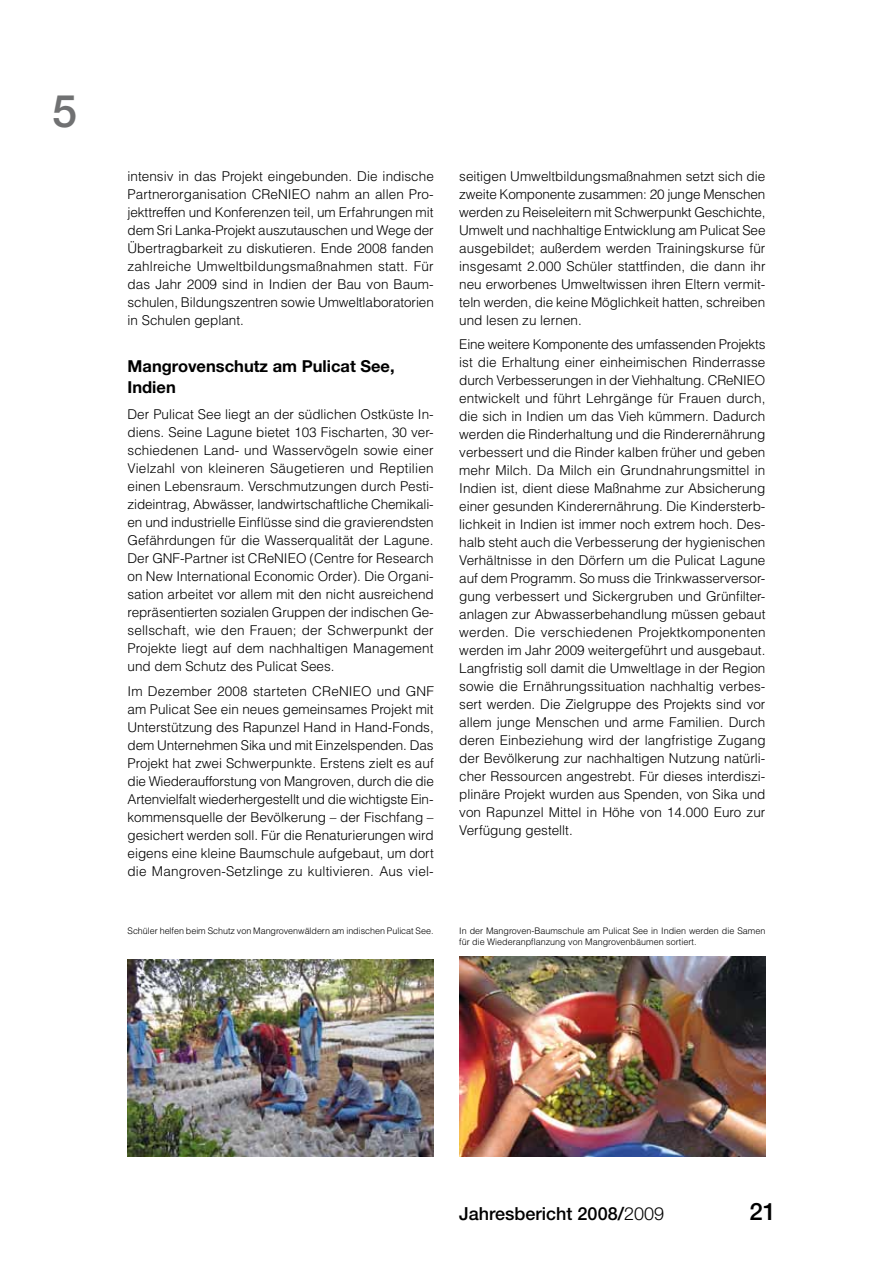
<style>
.page{position:relative;width:893px;height:1263px;background:#fff}
.page>*{position:absolute;margin:0;border:0;box-sizing:border-box;transform-origin:0 0}
.t1{font:500 45px "Helvetica Neue";color:#707172}
.t2{font:500 24px "Helvetica Neue";color:#000}
.t3{font:500 18px "Helvetica Neue";color:#000}
.t4{font:700 16.5px/21px "Helvetica Neue";color:#000}
.t5{font:300 13.5px/18px "Helvetica";color:#000;text-align:justify}
.t6{font:300 9px/10.8px "Helvetica";color:#000}
.s1{font-weight:300}
</style>
<div class="page">
<img style="left:128px;top:959px;width:306px;height:198px">
<img style="left:459px;top:957px;width:306px;height:200px">
<h1 class="t1" style="left:52px;top:84px;width:27px">5</h1>
<p class="t5" style="left:128px;top:167px;width:308px">intensiv in das Projekt eingebunden. Die indische Partnerorganisation CReNIEO nahm an allen Pro&shy;jekttreffen und Konferenzen teil, um Erfahrungen mit dem Sri Lanka-Projekt auszutauschen und Wege der Übertragbarkeit zu diskutieren. Ende 2008 fanden zahlreiche Umweltbildungsmaßnahmen statt. Für das Jahr 2009 sind in Indien der Bau von Baum&shy;schulen, Bildungszentren sowie Umweltlaboratorien in Schulen geplant.</p>
<p class="t4" style="left:128px;top:355px;width:269px">Mangrovenschutz am Pulicat See,<br>Indien</p>
<p class="t5" style="left:128px;top:405px;width:308px">Der Pulicat See liegt an der südlichen Ostküste In&shy;diens. Seine Lagune bietet 103 Fischarten, 30 ver&shy;schiedenen Land- und Wasservögeln sowie einer Vielzahl von kleineren Säugetieren und Reptilien einen Lebensraum. Verschmutzungen durch Pesti&shy;zideintrag, Abwässer, landwirtschaftliche Chemikali&shy;en und industrielle Einflüsse sind die gravierendsten Gefährdungen für die Wasserqualität der Lagune.<br>Der GNF-Partner ist CReNIEO (Centre for Research on New International Economic Order). Die Organi&shy;sation arbeitet vor allem mit den nicht ausreichend repräsentierten sozialen Gruppen der indischen Ge&shy;sellschaft, wie den Frauen; der Schwerpunkt der Projekte liegt auf dem nachhaltigen Management und dem Schutz des Pulicat Sees.</p>
<p class="t5" style="left:128px;top:682px;width:308px">Im Dezember 2008 starteten CReNIEO und GNF am Pulicat See ein neues gemeinsames Projekt mit Unterstützung des Rapunzel Hand in Hand-Fonds, dem Unternehmen Sika und mit Einzelspenden. Das Projekt hat zwei Schwerpunkte. Erstens zielt es auf die Wiederaufforstung von Mangroven, durch die die Artenvielfalt wiederhergestellt und die wichtigste Ein&shy;kommensquelle der Bevölkerung – der Fischfang – gesichert werden soll. Für die Renaturierungen wird eigens eine kleine Baumschule aufgebaut, um dort die Mangroven-Setzlinge zu kultivieren. Aus viel-</p>
<p class="t5" style="left:459px;top:166px;width:308px">seitigen Umweltbildungsmaßnahmen setzt sich die zweite Komponente zusammen: 20 junge Menschen werden zu Reiseleitern mit Schwerpunkt Geschichte, Umwelt und nachhaltige Entwicklung am Pulicat See ausgebildet; außerdem werden Trainingskurse für insgesamt 2.000 Schüler stattfinden, die dann ihr neu erworbenes Umweltwissen ihren Eltern vermit&shy;teln werden, die keine Möglichkeit hatten, schreiben und lesen zu lernen.</p>
<p class="t5" style="left:459px;top:335px;width:308px">Eine weitere Komponente des umfassenden Projekts ist die Erhaltung einer einheimischen Rinderrasse durch Verbesserungen in der Viehhaltung. CReNIEO entwickelt und führt Lehrgänge für Frauen durch, die sich in Indien um das Vieh kümmern. Dadurch werden die Rinderhaltung und die Rinderernährung verbessert und die Rinder kalben früher und geben mehr Milch. Da Milch ein Grundnahrungsmittel in Indien ist, dient diese Maßnahme zur Absicherung einer gesunden Kinderernährung. Die Kindersterb&shy;lichkeit in Indien ist immer noch extrem hoch. Des&shy;halb steht auch die Verbesserung der hygienischen Verhältnisse in den Dörfern um die Pulicat Lagune auf dem Programm. So muss die Trinkwasserversor&shy;gung verbessert und Sickergruben und Grünfilter&shy;anlagen zur Abwasserbehandlung müssen gebaut werden. Die verschiedenen Projektkomponenten werden im Jahr 2009 weitergeführt und ausgebaut.<br>Langfristig soll damit die Umweltlage in der Region sowie die Ernährungssituation nachhaltig verbes&shy;sert werden. Die Zielgruppe des Projekts sind vor allem junge Menschen und arme Familien. Durch deren Einbeziehung wird der langfristige Zugang der Bevölkerung zur nachhaltigen Nutzung natürli&shy;cher Ressourcen angestrebt. Für dieses interdiszi&shy;plinäre Projekt wurden aus Spenden, von Sika und von Rapunzel Mittel in Höhe von 14.000 Euro zur Verfügung gestellt.</p>
<p class="t6" style="left:128px;top:925px;width:307px">Schüler helfen beim Schutz von Mangrovenwäldern am indischen Pulicat See.</p>
<p class="t6" style="left:459px;top:925px;width:308px">In der Mangroven-Baumschule am Pulicat See in Indien werden die Samen für die Wiederanpflanzung von Mangrovenbäumen sortiert.</p>
<h3 class="t3" style="left:459px;top:1202px;width:206px">Jahresbericht 2008/<span class="s1">2009</span></h3>
<h2 class="t2" style="left:749px;top:1197px;width:28px">21</h2>
</div>
